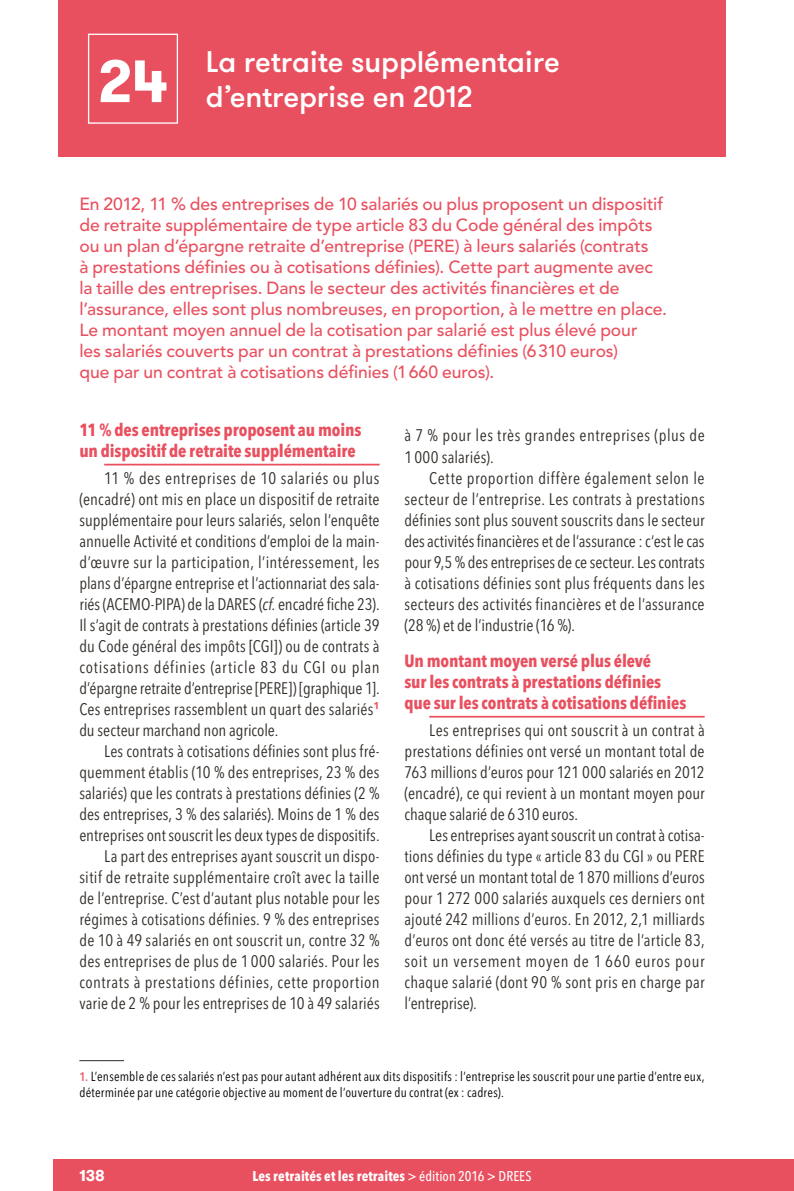
<style>
.page{position:relative;width:794px;height:1191px;background:#fff}
.page>*{position:absolute;margin:0;border:0;box-sizing:border-box;transform-origin:0 0}
.Fiche_num{font:700 59.5px "GT Walsheim";color:#fff}
.Titre_1{font:500 29.75px "GT Walsheim";letter-spacing:-.005em;color:#fff}
.Chapo{font:500 17.5px/21px "Avenir";color:#e9505f}
.Titre2{font:700 condensed 17.5px/21px "Avenir Next LT Pro";letter-spacing:-.005em;color:#e9505f}
.Texte{font:condensed 16.62px/21px "Avenir Next LT Pro";letter-spacing:.005em;color:#302c28;text-align:justify}
.Texte-2{font:condensed 16.62px/21px "Avenir Next LT Pro";letter-spacing:.03em;color:#302c28}
.t1{font:700 15.75px "GT Walsheim";color:#fff}
.t2{font:700 condensed 14px "Avenir Next LT Pro";letter-spacing:.01em;color:#fff}
.t3{font:condensed 13.12px/15.8px "Avenir Next LT Pro";letter-spacing:.015em;color:#000}
.s1{font-style:italic}
.s2{font-weight:600;font-size:12.25px;color:#eb616a}
.s3{font-weight:500}
</style>
<div class="page">
<div style="left:54px;top:1159px;width:740px;height:32px;background:#e9505f"></div>
<div style="left:58px;top:0;width:668px;height:156px;background:#e9505f"></div>
<div style="left:88px;top:34px;width:90px;height:90px;border:1px solid #fff"></div>
<hr style="left:104px;top:464px;width:275px;height:1px;background:#e9505f">
<hr style="left:79px;top:1060px;width:45px;height:1px;background:#302c28">
<hr style="left:429px;top:716px;width:275px;height:1px;background:#e9505f">
<p class="Fiche_num" style="left:98px;top:42px;width:72px">24</p>
<p class="Titre_1" style="left:206px;top:42px;width:355px">La retraite supplémentaire</p>
<p class="Titre_1" style="left:206px;top:77px;width:268px">d’entreprise en 2012</p>
<p class="Chapo" style="left:79px;top:194px;width:589px">En 2012, 11 % des entreprises de 10 salariés ou plus proposent un dispositif de retraite supplémentaire de type article 83 du Code général des impôts ou un plan d’épargne retraite d’entreprise (PERE) à leurs salariés (contrats<br>à prestations définies ou à cotisations définies). Cette part augmente avec la taille des entreprises. Dans le secteur des activités financières et de l’assurance, elles sont plus nombreuses, en proportion, à le mettre en place.<br>Le montant moyen annuel de la cotisation par salarié est plus élevé pour<br>les salariés couverts par un contrat à prestations définies (6310 euros)<br>que par un contrat à cotisations définies (1660 euros).</p>
<p class="Titre2" style="left:79px;top:419px;width:283px">11 % des entreprises proposent au moins un dispositif de retraite supplémentaire</p>
<p class="Texte" style="left:79px;top:467px;width:302px;text-align:left;text-indent:25px">11 % des entreprises de 10 salariés ou plus (encadré) ont mis en place un dispositif de retraite supplémentaire pour leurs salariés, selon l’enquête annuelle Activité et conditions d’emploi de la main&shy;d’œuvre sur la participation, l’intéressement, les plans d’épargne entreprise et l’actionnariat des sala&shy;riés (ACEMO-PIPA) de la DARES (<span class="s1">cf.</span> encadré fiche 23).<br>Il s’agit de contrats à prestations définies (article 39 du Code général des impôts [CGI]) ou de contrats à cotisations définies (article 83 du CGI ou plan d’épargne retraite d’entreprise [PERE]) [graphique 1].<br>Ces entreprises rassemblent un quart des salariés<sup>1 </sup>du secteur marchand non agricole.</p>
<p class="Texte" style="left:79px;top:740px;width:302px;text-indent:25px">Les contrats à cotisations définies sont plus fré&shy;quemment établis (10 % des entreprises, 23 % des salariés) que les contrats à prestations définies (2 % des entreprises, 3 % des salariés). Moins de 1 % des entreprises ont souscrit les deux types de dispositifs.</p>
<p class="Texte" style="left:79px;top:845px;width:302px;text-indent:25px">La part des entreprises ayant souscrit un dispo&shy;sitif de retraite supplémentaire croît avec la taille de l’entreprise. C’est d’autant plus notable pour les régimes à cotisations définies. 9 % des entreprises de 10 à 49 salariés en ont souscrit un, contre 32 % des entreprises de plus de 1 000 salariés. Pour les contrats à prestations définies, cette proportion varie de 2 % pour les entreprises de 10 à 49 salariés</p>
<p class="Texte-2" style="left:404px;top:425px;width:302px">à 7 % pour les très grandes entreprises (plus de<br>1 000 salariés).</p>
<p class="Texte" style="left:404px;top:467px;width:302px;text-indent:25px">Cette proportion diffère également selon le secteur de l’entreprise. Les contrats à prestations définies sont plus souvent souscrits dans le secteur des activités financières et de l’assurance : c‘est le cas pour 9,5 % des entreprises de ce secteur. Les contrats à cotisations définies sont plus fréquents dans les secteurs des activités financières et de l’assurance (28 %) et de l’industrie (16 %).</p>
<p class="Titre2" style="left:404px;top:650px;width:283px">Un montant moyen versé plus élevé<br>sur les contrats à prestations définies que sur les contrats à cotisations définies</p>
<p class="Texte" style="left:404px;top:719px;width:302px;text-indent:25px">Les entreprises qui ont souscrit à un contrat à prestations définies ont versé un montant total de 763 millions d’euros pour 121 000 salariés en 2012 (encadré), ce qui revient à un montant moyen pour chaque salarié de 6310 euros.</p>
<p class="Texte" style="left:404px;top:824px;width:302px;text-indent:25px">Les entreprises ayant souscrit un contrat à cotisa&shy;tions définies du type « article 83 du CGI » ou PERE ont versé un montant total de 1870 millions d’euros pour 1 272 000 salariés auxquels ces derniers ont ajouté 242 millions d’euros. En 2012, 2,1 milliards d’euros ont donc été versés au titre de l’article 83, soit un versement moyen de 1 660 euros pour chaque salarié (dont 90 % sont pris en charge par l’entreprise).</p>
<p class="t3" style="left:79px;top:1068px;width:626px"><span class="s2">1.</span> L’ensemble de ces salariés n’est pas pour autant adhérent aux dits dispositifs : l’entreprise les souscrit pour une partie d’entre eux, déterminée par une catégorie objective au moment de l’ouverture du contrat (ex : cadres).</p>
<p class="t1" style="left:79px;top:1165px;width:27px">138</p>
<p class="t2" style="left:252px;top:1167px;width:281px">Les retraités et les retraites <span class="s3">&gt; édition 2016 &gt; DREES</span></p>
</div>
